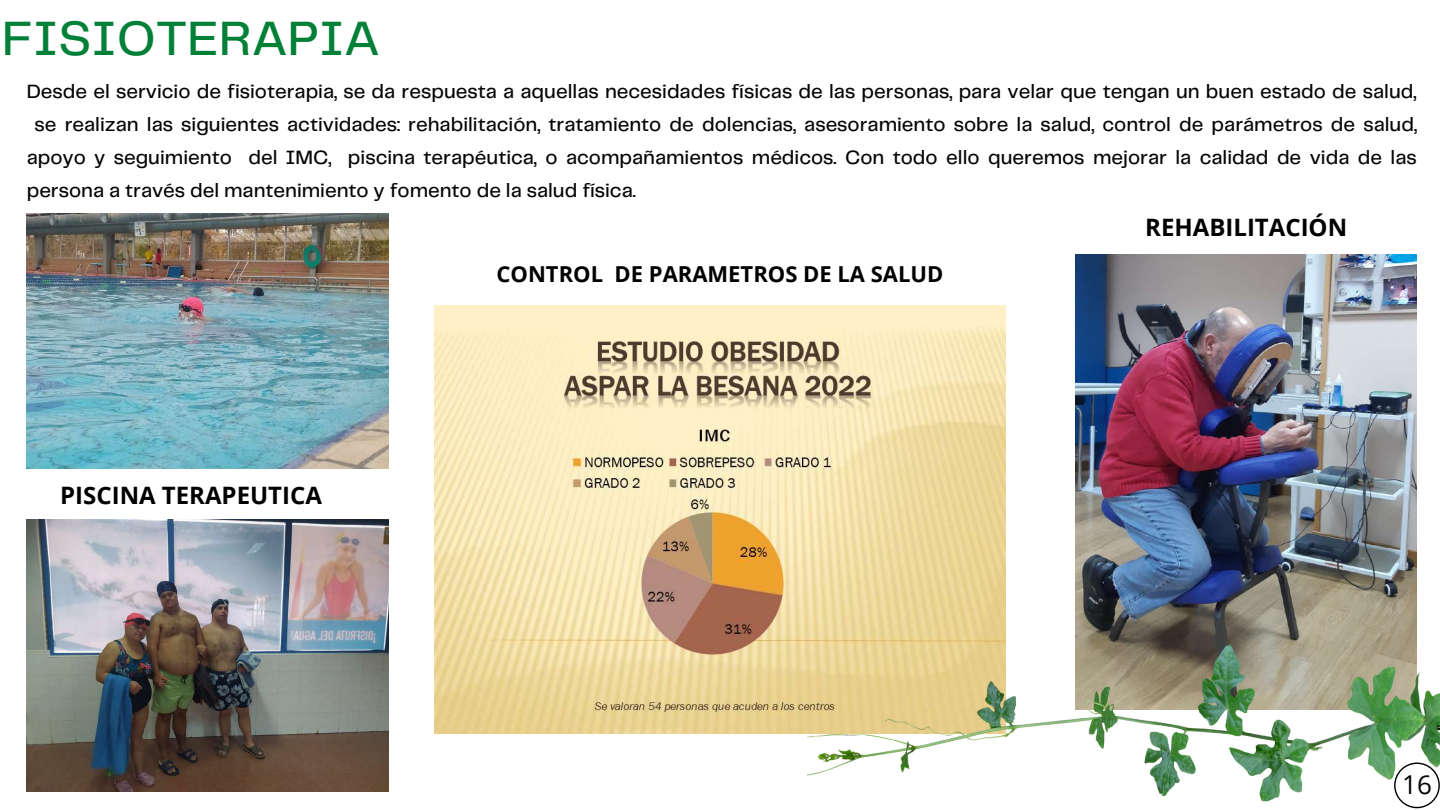
<style>
.page{position:relative;width:1440px;height:810px;background:#fff}
.page>*{position:absolute;margin:0;border:0;box-sizing:border-box;transform-origin:0 0}
.t1{font:500 50px "Telegraf";color:#008037}
.t2{font:26px "Open Sans";color:#040606}
.t3{font:700 24px "Open Sans";color:#000}
.t4{font:700 22px "Open Sans";color:#000}
.t5{font:500 20px "Telegraf";color:#040606}
</style>
<div class="page">
<img style="left:27px;top:520px;width:362px;height:271px">
<img style="left:27px;top:214px;width:362px;height:255px">
<img style="left:1076px;top:255px;width:341px;height:368px">
<img style="left:435px;top:306px;width:570px;height:427px">
<img style="left:807px;top:623px;width:633px;height:186px">
<h1 class="t1" style="left:2px;top:17px;width:379px">FISIOTERAPIA</h1>
<p class="t5" style="left:27px;top:83px;width:1391px">Desde el servicio de fisioterapia, se da respuesta a aquellas necesidades físicas de las personas, para velar que tengan un buen estado de salud,</p>
<p class="t5" style="left:35px;top:116px;width:1384px">se realizan las siguientes actividades: rehabilitación, tratamiento de dolencias, asesoramiento sobre la salud, control de parámetros de salud,</p>
<p class="t5" style="left:27px;top:149px;width:1392px">apoyo y seguimiento del IMC, piscina terapéutica, o acompañamientos médicos. Con todo ello queremos mejorar la calidad de vida de las</p>
<p class="t5" style="left:27px;top:182px;width:611px">persona a través del mantenimiento y fomento de la salud física.</p>
<p class="t3" style="left:60px;top:478px;width:263px">PISCINA TERAPEUTICA</p>
<p class="t4" style="left:497px;top:259px;width:448px">CONTROL DE PARAMETROS DE LA SALUD</p>
<p class="t3" style="left:1145px;top:210px;width:203px">REHABILITACIÓN</p>
<h2 class="t2" style="left:1402px;top:767px;width:31px">16</h2>
</div>
